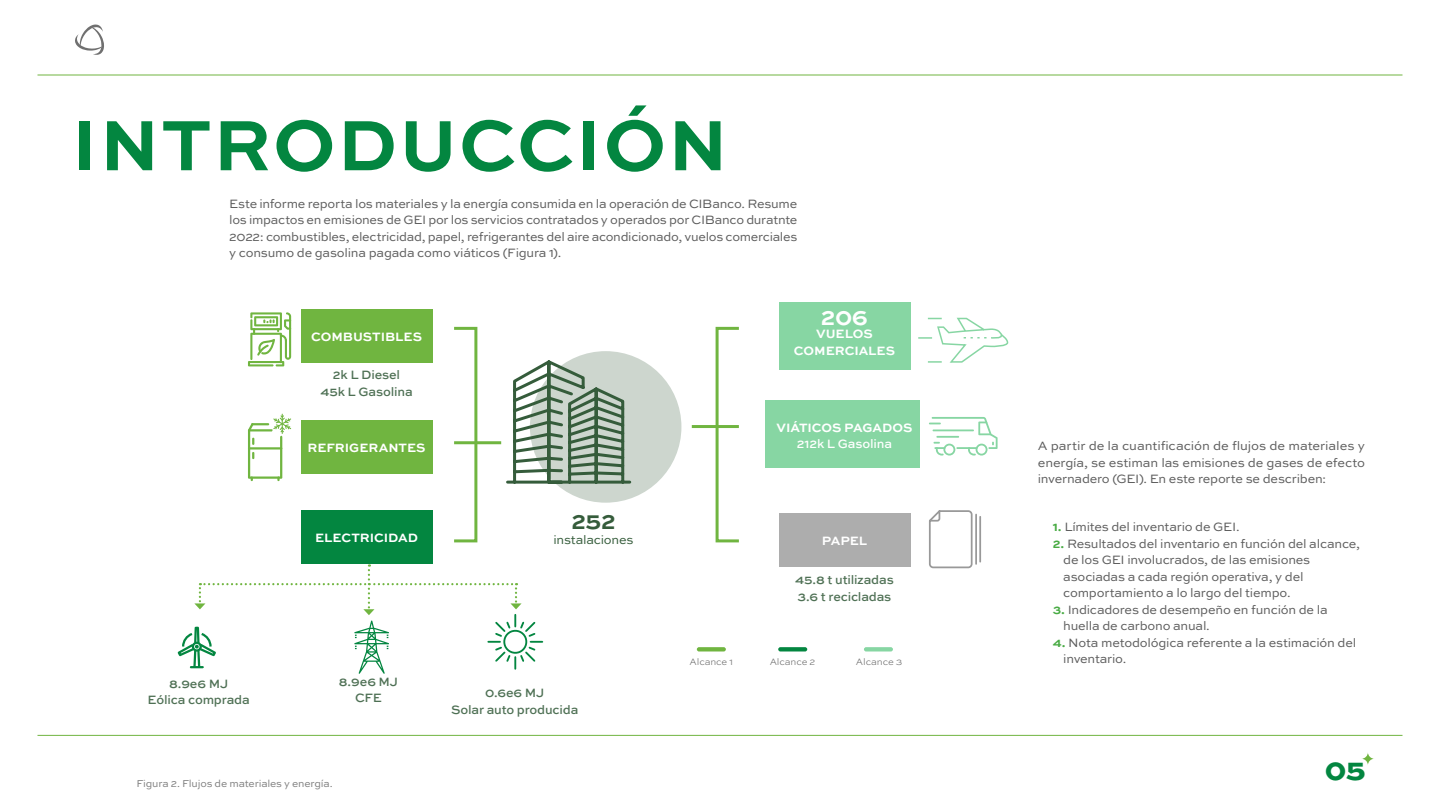
<style>
.page{position:relative;width:1440px;height:810px;background:#fff}
.page>*{position:absolute;margin:0;border:0;box-sizing:border-box;transform-origin:0 0}
.t1{font:700 75px "Sweet Sans Pro";letter-spacing:.02em;color:#038640}
.t2{font:800 30.38px "Sweet Sans Pro";color:#038640}
.t3{font:700 24px "Sweet Sans Pro";color:#355c3b}
.t4{font:700 24px "Sweet Sans Pro";color:#fff}
.t5{font:12.75px/16.5px "Sweet Sans Pro";letter-spacing:-.02em;color:#5c5c5c}
.t6{font:500 12.75px/16.5px "Sweet Sans Pro";letter-spacing:-.015em;color:#4e7054;text-align:center}
.t7{font:700 12.75px/16.5px "Sweet Sans Pro";letter-spacing:-.005em;color:#fff;text-align:center}
.t8{font:500 12.75px "Sweet Sans Pro";letter-spacing:-.015em;color:#fff}
.t9{font:12.75px "Sweet Sans Pro";letter-spacing:-.02em;color:#355c3b}
.t10{font:10.5px "Sweet Sans Pro";letter-spacing:-.02em;color:#808080}
.t11{font:300 9.75px "Sweet Sans Pro";letter-spacing:-.01em;color:#707070}
.s1{font-weight:700;color:#49ab44}
</style>
<div class="page">
<div style="left:530px;top:351px;width:151px;height:152px;background:#cdd6ce;border-radius:50%"></div>
<div style="left:301px;top:309px;width:131px;height:54px;background:#70b540"></div>
<div style="left:779px;top:302px;width:131px;height:67px;background:#87d6a3"></div>
<div style="left:765px;top:401px;width:155px;height:67px;background:#87d6a3"></div>
<div style="left:301px;top:510px;width:131px;height:54px;background:#038640"></div>
<div style="left:779px;top:513px;width:131px;height:54px;background:#adadad"></div>
<div style="left:301px;top:420px;width:131px;height:54px;background:#70b540"></div>
<div style="left:453px;top:327px;width:24px;height:215px;border:3px solid #70b540"></div>
<div style="left:716px;top:327px;width:24px;height:215px;border:3px solid #70b540"></div>
<hr style="left:454px;top:441px;width:47px;height:3px;background:#70b540">
<hr style="left:692px;top:425px;width:47px;height:3px;background:#70b540">
<svg style="left:506px;top:357px;width:126px;height:128px"></svg>
<svg style="left:929px;top:417px;width:69px;height:39px"></svg>
<div style="left:697px;top:647px;width:29px;height:5px;background:#70b540;border-radius:2px"></div>
<div style="left:778px;top:647px;width:29px;height:5px;background:#038640;border-radius:2px"></div>
<div style="left:864px;top:647px;width:29px;height:5px;background:#87d6a3;border-radius:2px"></div>
<svg style="left:248px;top:312px;width:43px;height:54px"></svg>
<svg style="left:929px;top:510px;width:52px;height:59px"></svg>
<svg style="left:177px;top:564px;width:367px;height:110px"></svg>
<svg style="left:918px;top:317px;width:91px;height:46px"></svg>
<svg style="left:248px;top:414px;width:43px;height:67px"></svg>
<svg style="left:75px;top:24px;width:29px;height:31px"></svg>
<hr style="left:38px;top:75px;width:1364px;height:1px;background:#70b540">
<hr style="left:38px;top:735px;width:1364px;height:1px;background:#70b540">
<svg style="left:1362px;top:753px;width:12px;height:12px"></svg>
<h1 class="t1" style="left:72px;top:88px;width:658px">INTRODUCCIÓN</h1>
<p class="t5" style="left:229px;top:195px;width:570px;text-align:justify">Este informe reporta los materiales y la energía consumida en la operación de CIBanco. Resume los impactos en emisiones de GEI por los servicios contratados y operados por CIBanco duratnte 2022: combustibles, electricidad, papel, refrigerantes del aire acondicionado, vuelos comerciales y consumo de gasolina pagada como viáticos (Figura 1).</p>
<h3 class="t4" style="left:821px;top:298px;width:49px">206</h3>
<p class="t7" style="left:311px;top:327px;width:112px">COMBUSTIBLES</p>
<p class="t7" style="left:794px;top:325px;width:103px">VUELOS<br>COMERCIALES</p>
<p class="t6" style="left:320px;top:366px;width:94px">2k L Diesel<br>45k L Gasolina</p>
<p class="t7" style="left:308px;top:439px;width:119px">REFRIGERANTES</p>
<p class="t7" style="left:777px;top:419px;width:137px">VIÁTICOS PAGADOS</p>
<p class="t8" style="left:797px;top:434px;width:97px">212k L Gasolina</p>
<h3 class="t3" style="left:571px;top:503px;width:46px">252</h3>
<p class="t9" style="left:553px;top:530px;width:82px">instalaciones</p>
<p class="t7" style="left:315px;top:529px;width:104px">ELECTRICIDAD</p>
<p class="t7" style="left:822px;top:531px;width:47px">PAPEL</p>
<p class="t6" style="left:795px;top:571px;width:100px;text-align:left">45.8 t utilizadas<br>3.6 t recicladas</p>
<p class="t6" style="left:148px;top:674px;width:104px">8.9e6 MJ<br>Eólica comprada</p>
<p class="t6" style="left:339px;top:673px;width:61px">8.9e6 MJ<br>CFE</p>
<p class="t6" style="left:451px;top:684px;width:129px">0.6e6 MJ<br>Solar auto producida</p>
<p class="t10" style="left:136px;top:776px;width:198px">Figura 2. Flujos de materiales y energía.</p>
<p class="t11" style="left:690px;top:655px;width:45px">Alcance 1</p>
<p class="t11" style="left:770px;top:655px;width:47px">Alcance 2</p>
<p class="t11" style="left:856px;top:655px;width:48px">Alcance 3</p>
<p class="t5" style="left:1038px;top:437px;width:329px;text-align:justify">A partir de la cuantificación de flujos de materiales y energía, se estiman las emisiones de gases de efecto invernadero (GEI). En este reporte se describen:</p>
<p class="t5" style="left:1053px;top:518px;width:188px"><span class="s1">1.</span> Límites del inventario de GEI.</p>
<p class="t5" style="left:1063px;top:535px;width:298px;text-indent:-11px"><span class="s1">2.</span> Resultados del inventario en función del alcance, de los GEI involucrados, de las emisiones asociadas a cada región operativa, y del comportamiento a lo largo del tiempo.</p>
<p class="t5" style="left:1063px;top:601px;width:266px;text-indent:-11px"><span class="s1">3.</span> Indicadores de desempeño en función de la huella de carbono anual.</p>
<p class="t5" style="left:1063px;top:634px;width:294px;text-indent:-11px"><span class="s1">4.</span> Nota metodológica referente a la estimación del inventario.</p>
<h2 class="t2" style="left:1325px;top:746px;width:42px">05</h2>
</div>
